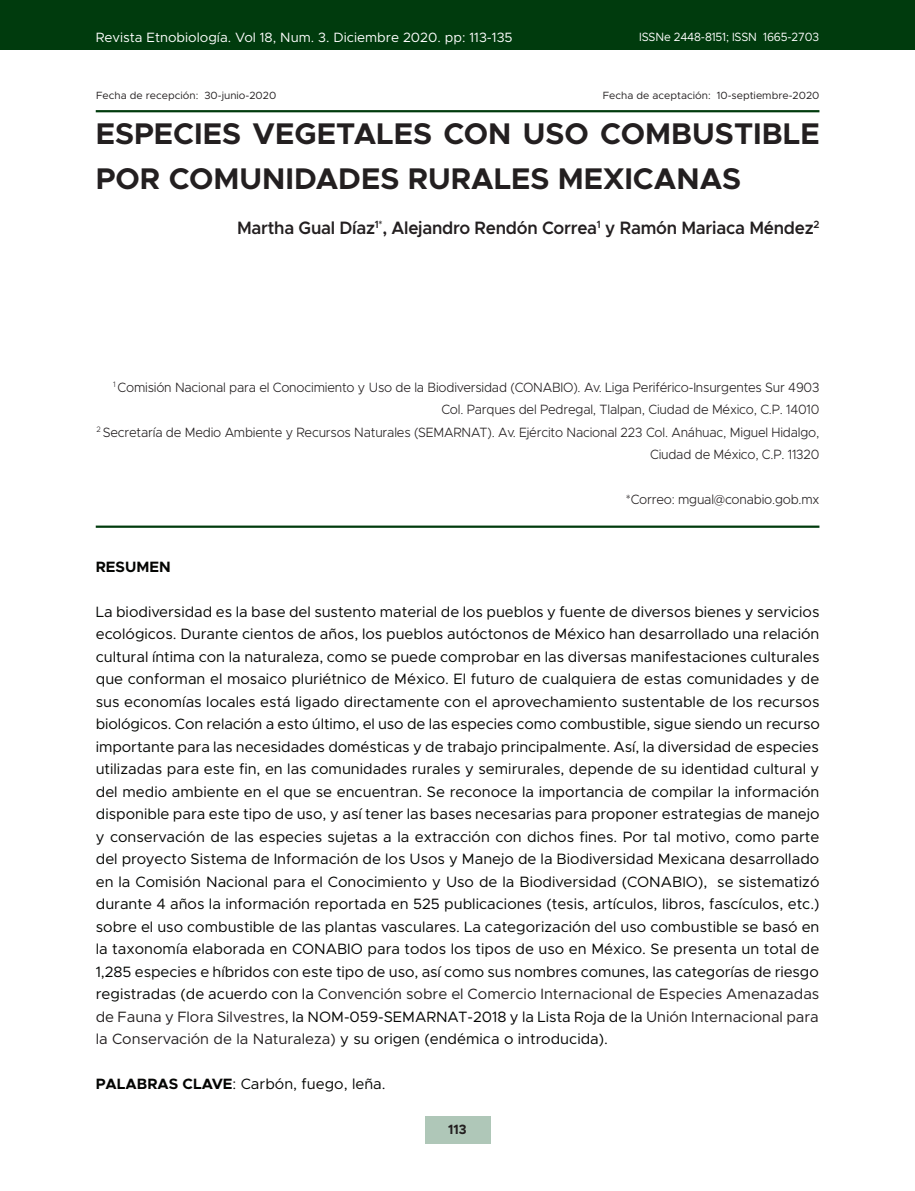
<style>
.page{position:relative;width:915px;height:1191px;background:#fff}
.page>*{position:absolute;margin:0;border:0;box-sizing:border-box;transform-origin:0 0}
.t1{font:700 30px/45px "Metropolis";color:#231f20}
.t2{font:600 18px "Metropolis";letter-spacing:-.015em;color:#231f20;scale:.95 1}
.t3{font:15px/22.5px "Metropolis";color:#040503;text-align:justify}
.t4{font:700 15px "Metropolis";color:#040503}
.t5{font:300 13.5px/22.5px "Metropolis";letter-spacing:-.015em;color:#231f20;text-align:right;scale:.95 1}
.t6{font:13.5px "Metropolis";color:#fff}
.t7{font:700 13.5px "Metropolis";color:#231f20;scale:.95 1}
.t8{font:12px "Metropolis";letter-spacing:-.015em;color:#fff;scale:.95 1}
.t9{font:10.5px "Metropolis";color:#231f20}
.s1{color:#231f20}
.s2{font-weight:700}
</style>
<div class="page">
<div style="left:424px;top:1116px;width:66px;height:27px;background:#afc7b8"></div>
<div style="left:0;top:0;width:914px;height:49px;background:#003b0d"></div>
<hr style="left:96px;top:525px;width:723px;height:3px;background:#003b0d">
<hr style="left:96px;top:110px;width:723px;height:2px;background:#003b0d">
<p class="t6" style="left:96px;top:29px;width:418px">Revista Etnobiología. Vol 18, Num. 3. Diciembre 2020. pp: 113-135</p>
<p class="t8" style="left:639px;top:29px;width:191px">ISSNe 2448-8151; ISSN 1665-2703</p>
<p class="t9" style="left:96px;top:89px;width:181px">Fecha de recepción: 30-junio-2020</p>
<p class="t9" style="left:602px;top:89px;width:218px">Fecha de aceptación: 10-septiembre-2020</p>
<h1 class="t1" style="left:96px;top:111px;width:725px">ESPECIES VEGETALES CON USO COMBUSTIBLE<br>POR COMUNIDADES RURALES MEXICANAS</h1>
<p class="t2" style="left:237px;top:216px;width:614px">Martha Gual Díaz<sup>1*</sup>, Alejandro Rendón Correa<sup>1</sup> y Ramón Mariaca Méndez<sup>2</sup></p>
<p class="t5" style="left:96px;top:376px;width:762px"><sup>1</sup> Comisión Nacional para el Conocimiento y Uso de la Biodiversidad (CONABIO). Av. Liga Periférico-Insurgentes Sur 4903<br>Col. Parques del Pedregal, Tlalpan, Ciudad de México, C.P. 14010<br><sup>2</sup> Secretaría de Medio Ambiente y Recursos Naturales (SEMARNAT). Av. Ejército Nacional 223 Col. Anáhuac, Miguel Hidalgo, Ciudad de México, C.P. 11320</p>
<p class="t5" style="left:625px;top:488px;width:205px">*Correo: mgual@conabio.gob.mx</p>
<p class="t4" style="left:96px;top:557px;width:76px">RESUMEN</p>
<p class="t3" style="left:96px;top:600px;width:725px">La biodiversidad es la base del sustento material de los pueblos y fuente de diversos bienes y servicios ecológicos. Durante cientos de años, los pueblos autóctonos de México han desarrollado una relación cultural íntima con la naturaleza, como se puede comprobar en las diversas manifestaciones culturales que conforman el mosaico pluriétnico de México. El futuro de cualquiera de estas comunidades y de sus economías locales está ligado directamente con el aprovechamiento sustentable de los recursos biológicos. Con relación a esto último, el uso de las especies como combustible, sigue siendo un recurso importante para las necesidades domésticas y de trabajo principalmente. Así, la diversidad de especies utilizadas para este fin, en las comunidades rurales y semirurales, depende de su identidad cultural y del medio ambiente en el que se encuentran. Se reconoce la importancia de compilar la información disponible para este tipo de uso, y así tener las bases necesarias para proponer estrategias de manejo y conservación de las especies sujetas a la extracción con dichos fines. Por tal motivo, como parte del proyecto Sistema de Información de los Usos y Manejo de la Biodiversidad Mexicana desarrollado en la Comisión Nacional para el Conocimiento y Uso de la Biodiversidad (CONABIO), se sistematizó durante 4 años la información reportada en 525 publicaciones (tesis, artículos, libros, fascículos, etc.) sobre el uso combustible de las plantas vasculares. La categorización del uso combustible se basó en la taxonomía elaborada en CONABIO para todos los tipos de uso en México. Se presenta un total de 1,285 especies e híbridos con este tipo de uso, así como sus nombres comunes, las categorías de riesgo registradas (de acuerdo con la <span class="s1">Convención sobre el Comercio Internacional de Especies Amenazadas de Fauna y Flora Silvestres</span>, la NOM-059-SEMARNAT-2018 y la Lista Roja de la <span class="s1">Unión Internacional para la Conservación de la Naturaleza)</span> y su origen (endémica o introducida).</p>
<p class="t3" style="left:96px;top:1073px;width:291px"><span class="s2">PALABRAS CLAVE</span>: Carbón, fuego, leña.</p>
<p class="t7" style="left:448px;top:1121px;width:21px">113</p>
</div>
